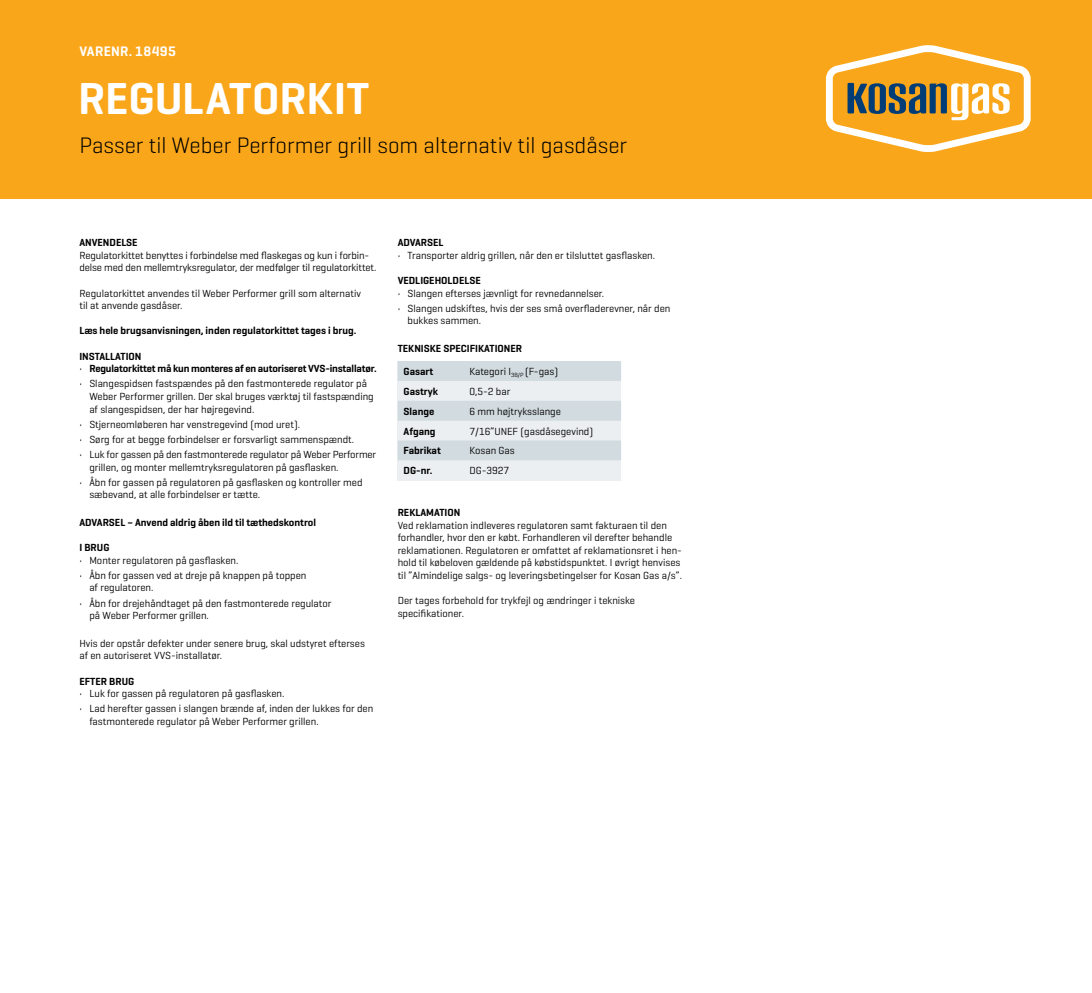
<style>
.page{position:relative;width:1092px;height:993px;background:#fff}
.page>*{position:absolute;margin:0;border:0;box-sizing:border-box;transform-origin:0 0}
.t1{font:600 45.5px "Geogrotesque";letter-spacing:.005em;color:#fff}
.t2{font:300 22.75px "Geogrotesque";color:#000}
.t3{font:600 14px "Geogrotesque";letter-spacing:.025em;color:#fff}
.t4{font:10.5px/12.6px "Geogrotesque";color:#000}
.t5{font:600 10.5px "Geogrotesque";color:#000}
.s1{font-weight:400}
</style>
<div class="page">
<div style="left:0;top:0;width:1091px;height:198px;background:#faa61a"></div>
<div style="left:397px;top:361px;width:224px;height:119px;background:#ebeff1"></div>
<svg style="left:398px;top:361px;width:223px;height:99px"></svg>
<svg style="left:825px;top:45px;width:205px;height:107px"></svg>
<h3 class="t3" style="left:79px;top:43px;width:98px">Varenr. 18495</h3>
<h1 class="t1" style="left:78px;top:71px;width:292px">Regulatorkit</h1>
<h2 class="t2" style="left:79px;top:131px;width:549px">Passer til Weber Performer grill som alternativ til gasdåser</h2>
<p class="t5" style="left:79px;top:236px;width:60px">Anvendelse</p>
<p class="t4" style="left:79px;top:248px;width:298px">Regulatorkittet benyttes i forbindelse med flaskegas og kun i forbin&shy;delse med den mellemtryksregulator, der medfølger til regulatorkittet.</p>
<p class="t4" style="left:79px;top:286px;width:283px">Regulatorkittet anvendes til Weber Performer grill som alternativ til at anvende gasdåser.</p>
<p class="t5" style="left:79px;top:324px;width:278px">Læs hele brugsanvisningen, inden regulatorkittet tages i brug.</p>
<p class="t5" style="left:79px;top:349px;width:64px">Installation</p>
<p class="t5" style="left:79px;top:362px;width:299px"><span class="s1">•</span> Regulatorkittet må kun monteres af en autoriseret VVS-installatør.</p>
<p class="t4" style="left:89px;top:377px;width:286px;text-indent:-10px">• Slangespidsen fastspændes på den fastmonterede regulator på<br>Weber Performer grillen. Der skal bruges værktøj til fastspænding af slangespidsen, der har højregevind.</p>
<p class="t4" style="left:79px;top:417px;width:222px">• Stjerneomløberen har venstregevind (mod uret).</p>
<p class="t4" style="left:79px;top:432px;width:276px">• Sørg for at begge forbindelser er forsvarligt sammenspændt.</p>
<p class="t4" style="left:89px;top:447px;width:288px;text-indent:-10px">• Luk for gassen på den fastmonterede regulator på Weber Performer grillen, og monter mellemtryksregulatoren på gasflasken.</p>
<p class="t4" style="left:89px;top:475px;width:275px;text-indent:-10px">• Åbn for gassen på regulatoren på gasflasken og kontroller med sæbevand, at alle forbindelser er tætte.</p>
<p class="t5" style="left:79px;top:515px;width:238px">Advarsel – Anvend aldrig åben ild til tæthedskontrol</p>
<p class="t5" style="left:79px;top:541px;width:32px">I brug</p>
<p class="t4" style="left:79px;top:553px;width:160px">• Monter regulatoren på gasflasken.</p>
<p class="t4" style="left:89px;top:568px;width:218px;text-indent:-10px">• Åbn for gassen ved at dreje på knappen på toppen af regulatoren.</p>
<p class="t4" style="left:89px;top:596px;width:244px;text-indent:-10px">• Åbn for drejehåndtaget på den fastmonterede regulator på Weber Performer grillen.</p>
<p class="t4" style="left:79px;top:636px;width:287px">Hvis der opstår defekter under senere brug, skal udstyret efterses af en autoriseret VVS-installatør.</p>
<p class="t5" style="left:79px;top:674px;width:56px">Efter brug</p>
<p class="t4" style="left:79px;top:686px;width:206px">• Luk for gassen på regulatoren på gasflasken.</p>
<p class="t4" style="left:89px;top:702px;width:285px;text-indent:-10px">• Lad herefter gassen i slangen brænde af, inden der lukkes for den fastmonterede regulator på Weber Performer grillen.</p>
<p class="t5" style="left:397px;top:236px;width:47px">Advarsel</p>
<p class="t4" style="left:397px;top:248px;width:259px">• Transporter aldrig grillen, når den er tilsluttet gasflasken.</p>
<p class="t5" style="left:397px;top:274px;width:85px">Vedligeholdelse</p>
<p class="t4" style="left:397px;top:286px;width:208px">• Slangen efterses jævnligt for revnedannelser.</p>
<p class="t4" style="left:407px;top:301px;width:264px;text-indent:-10px">• Slangen udskiftes, hvis der ses små overfladerevner, når den bukkes sammen.</p>
<p class="t5" style="left:397px;top:342px;width:122px">Tekniske specifikationer</p>
<p class="t5" style="left:403px;top:364px;width:31px">Gasart</p>
<p class="t4" style="left:469px;top:364px;width:90px">Kategori I<sub>3B/P</sub> (F-gas)</p>
<p class="t5" style="left:403px;top:384px;width:36px">Gastryk</p>
<p class="t4" style="left:469px;top:384px;width:42px">0,5-2 bar</p>
<p class="t5" style="left:403px;top:404px;width:32px">Slange</p>
<p class="t4" style="left:469px;top:404px;width:93px">6 mm højtryksslange</p>
<p class="t5" style="left:403px;top:424px;width:33px">Afgang</p>
<p class="t4" style="left:469px;top:424px;width:125px">7/16”UNEF (gasdåsegevind)</p>
<p class="t5" style="left:403px;top:444px;width:39px">Fabrikat</p>
<p class="t4" style="left:469px;top:444px;width:47px">Kosan Gas</p>
<p class="t5" style="left:403px;top:464px;width:30px">DG-nr.</p>
<p class="t4" style="left:469px;top:464px;width:41px">DG-3927</p>
<p class="t5" style="left:397px;top:505px;width:64px">Reklamation</p>
<p class="t4" style="left:397px;top:518px;width:286px">Ved reklamation indleveres regulatoren samt fakturaen til den forhandler, hvor den er købt. Forhandleren vil derefter behandle reklamationen. Regulatoren er omfattet af reklamationsret i hen&shy;hold til købeloven gældende på købstidspunktet. I øvrigt henvises til ”Almindelige salgs- og leveringsbetingelser for Kosan Gas a/s”.</p>
<p class="t4" style="left:397px;top:594px;width:239px">Der tages forbehold for trykfejl og ændringer i tekniske specifikationer.</p>
</div>
